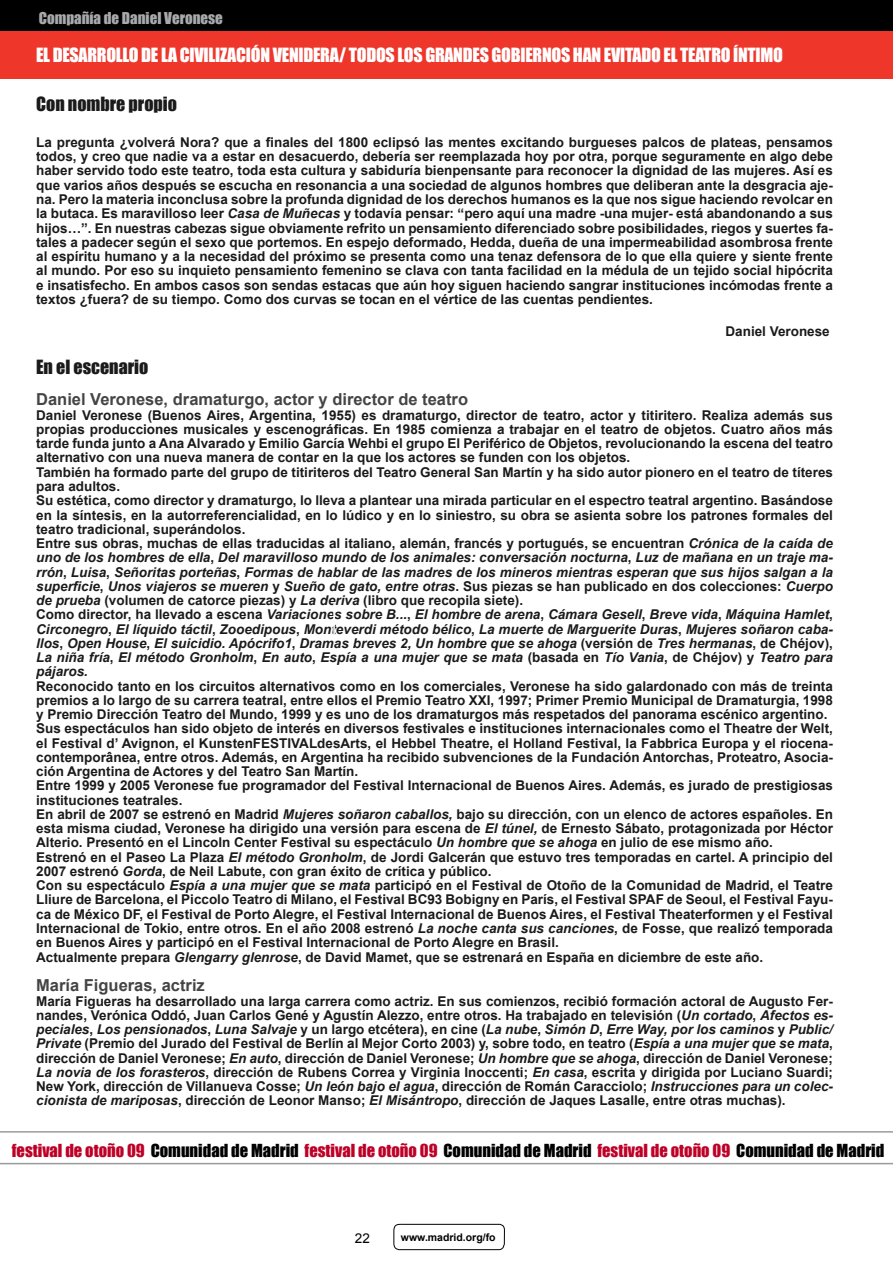
<style>
.page{position:relative;width:893px;height:1263px;background:#fff}
.page>*{position:absolute;margin:0;border:0;box-sizing:border-box;transform-origin:0 0}
.t1{font:18px "Impact";letter-spacing:-.015em;color:#fff}
.t2{font:18px "Impact";color:#000}
.t3{font:16.5px "Impact";color:#be0027}
.t4{font:700 16.5px "Arial";color:#2f2f30}
.t5{font:15px "Impact";color:#a7a9ac}
.t6{font:700 13.5px/14.2px "Arial";color:#000;text-align:justify}
.t7{font:13.5px "Arial";color:#000}
.t8{font:700 10.5px "Arial";color:#000}
.s1{font-style:italic}
.s2{color:#000}
</style>
<div class="page">
<svg style="left:393px;top:1223px;width:112px;height:27px"></svg>
<div style="left:0;top:0;width:893px;height:40px;background:#000"></div>
<div style="left:0;top:31px;width:893px;height:48px;background:#ee362b"></div>
<hr style="left:0;top:1131px;width:893px;height:1px;background:#000">
<hr style="left:0;top:1163px;width:893px;height:1px;background:#000">
<p class="t5" style="left:39px;top:6px;width:186px">Compañía de Daniel Veronese</p>
<h1 class="t1" style="left:36px;top:41px;width:748px">EL DESARROLLO DE LA CIVILIZACIÓN VENIDERA/ TODOS LOS GRANDES GOBIERNOS HAN EVITADO EL TEATRO ÍNTIMO</h1>
<h1 class="t2" style="left:36px;top:90px;width:142px">Con nombre propio</h1>
<p class="t6" style="left:36px;top:136px;width:798px">La pregunta ¿volverá Nora? que a finales del 1800 eclipsó las mentes excitando burgueses palcos de plateas, pensamos todos, y creo que nadie va a estar en desacuerdo, debería ser reemplazada hoy por otra, porque seguramente en algo debe haber servido todo este teatro, toda esta cultura y sabiduría bienpensante para reconocer la dignidad de las mujeres. Así es que varios años después se escucha en resonancia a una sociedad de algunos hombres que deliberan ante la desgracia aje&shy;na. Pero la materia inconclusa sobre la profunda dignidad de los derechos humanos es la que nos sigue haciendo revolcar en la butaca. Es maravilloso leer <span class="s1">Casa de Muñecas</span> y todavía pensar: “pero aquí una madre -una mujer- está abandonando a sus hijos…”. En nuestras cabezas sigue obviamente refrito un pensamiento diferenciado sobre posibilidades, riegos y suertes fa&shy;tales a padecer según el sexo que portemos. En espejo deformado, Hedda, dueña de una impermeabilidad asombrosa frente al espíritu humano y a la necesidad del próximo se presenta como una tenaz defensora de lo que ella quiere y siente frente al mundo. Por eso su inquieto pensamiento femenino se clava con tanta facilidad en la médula de un tejido social hipócrita e insatisfecho. En ambos casos son sendas estacas que aún hoy siguen haciendo sangrar instituciones incómodas frente a textos ¿fuera? de su tiempo. Como dos curvas se tocan en el vértice de las cuentas pendientes.</p>
<p class="t6" style="left:725px;top:325px;width:106px">Daniel Veronese</p>
<h1 class="t2" style="left:36px;top:353px;width:114px">En el escenario</h1>
<p class="t4" style="left:36px;top:389px;width:433px">Daniel Veronese, dramaturgo, actor y director de teatro</p>
<p class="t6" style="left:36px;top:408px;width:798px;text-align:left">Daniel Veronese (Buenos Aires, Argentina, 1955) es dramaturgo, director de teatro, actor y titiritero. Realiza además sus propias producciones musicales y escenográficas. En 1985 comienza a trabajar en el teatro de objetos. Cuatro años más tarde funda junto a Ana Alvarado y Emilio García Wehbi el grupo El Periférico de Objetos, revolucionando la escena del teatro alternativo con una nueva manera de contar en la que los actores se funden con los objetos.<br>También ha formado parte del grupo de titiriteros del Teatro General San Martín y ha sido autor pionero en el teatro de títeres para adultos.<br>Su estética, como director y dramaturgo, lo lleva a plantear una mirada particular en el espectro teatral argentino. Basándose en la síntesis, en la autorreferencialidad, en lo lúdico y en lo siniestro, su obra se asienta sobre los patrones formales del teatro tradicional, superándolos.<br>Entre sus obras, muchas de ellas traducidas al italiano, alemán, francés y portugués, se encuentran <span class="s1">Crónica de la caída de uno de los hombres de ella</span>, <span class="s1">Del maravilloso mundo de los animales: conversación nocturna</span>, <span class="s1">Luz de mañana en un traje ma&shy;rrón</span>, <span class="s1">Luisa</span>, <span class="s1">Señoritas porteñas</span>, <span class="s1">Formas de hablar de las madres de los mineros mientras esperan que sus hijos salgan a la superficie</span>, <span class="s1">Unos viajeros se mueren</span> y <span class="s1">Sueño de gato, entre otras</span>. Sus piezas se han publicado en dos colecciones: <span class="s1">Cuerpo de prueba</span> (volumen de catorce piezas) y <span class="s1">La deriva</span> (libro que recopila siete).<br>Como director, ha llevado a escena <span class="s1">Variaciones sobre B...</span>, <span class="s1">El hombre de arena</span>, <span class="s1">Cámara Gesell</span>, <span class="s1">Breve vida</span>, <span class="s1">Máquina Hamlet</span>, <span class="s1">Circonegro</span>, <span class="s1">El líquido táctil</span>, <span class="s1">Zooedipous</span>, <span class="s1">Monteverdi método bélico</span>, <span class="s1">La muerte de Marguerite Duras</span>, <span class="s1">Mujeres soñaron caba&shy;llos</span>, <span class="s1">Open House</span>, <span class="s1">El suicidio. Apócrifo1</span>, <span class="s1">Dramas breves 2, Un hombre que se ahoga</span> (versión de <span class="s1">Tres hermanas</span>, de Chéjov), <span class="s1">La niña fría</span>, <span class="s1">El método Gronholm</span>, <span class="s1">En auto</span>, <span class="s1">Espía a una mujer que se mata</span> (basada en <span class="s1">Tío Vania</span>, de Chéjov) y <span class="s1">Teatro para pájaros.</span></p>
<p class="t6" style="left:36px;top:679px;width:798px;text-align:left">Reconocido tanto en los circuitos alternativos como en los comerciales, Veronese ha sido galardonado con más de treinta premios a lo largo de su carrera teatral, entre ellos el Premio Teatro XXI, 1997; Primer Premio Municipal de Dramaturgia, 1998 y Premio Dirección Teatro del Mundo, 1999 y es uno de los dramaturgos más respetados del panorama escénico argentino.<br>Sus espectáculos han sido objeto de interés en diversos festivales e instituciones internacionales como el Theatre der Welt, el Festival d’ Avignon, el KunstenFESTIVALdesArts, el Hebbel Theatre, el Holland Festival, la Fabbrica Europa y el riocena&shy;contemporânea, entre otros. Además, en Argentina ha recibido subvenciones de la Fundación Antorchas, Proteatro, Asocia&shy;ción Argentina de Actores y del Teatro San Martín.<br>Entre 1999 y 2005 Veronese fue programador del Festival Internacional de Buenos Aires. Además, es jurado de prestigiosas instituciones teatrales.<br>En abril de 2007 se estrenó en Madrid <span class="s1">Mujeres soñaron caballos,</span> bajo su dirección, con un elenco de actores españoles. En esta misma ciudad, Veronese ha dirigido una versión para escena de <span class="s1">El túnel,</span> de Ernesto Sábato, protagonizada por Héctor Alterio. Presentó en el Lincoln Center Festival su espectáculo <span class="s1">Un hombre que se ahoga</span> en julio de ese mismo año.<br>Estrenó en el Paseo La Plaza <span class="s1">El método Gronholm</span>, de Jordi Galcerán que estuvo tres temporadas en cartel. A principio del 2007 estrenó <span class="s1">Gorda</span>, de Neil Labute, con gran éxito de crítica y público.<br>Con su espectáculo <span class="s1">Espía a una mujer que se mata</span> participó en el Festival de Otoño de la Comunidad de Madrid, el Teatre Lliure de Barcelona, el Piccolo Teatro di Milano, el Festival BC93 Bobigny en París, el Festival SPAF de Seoul, el Festival Fayu&shy;ca de México DF, el Festival de Porto Alegre, el Festival Internacional de Buenos Aires, el Festival Theaterformen y el Festival Internacional de Tokio, entre otros. En el año 2008 estrenó <span class="s1">La noche canta sus canciones</span>, de Fosse, que realizó temporada en Buenos Aires y participó en el Festival Internacional de Porto Alegre en Brasil.<br>Actualmente prepara <span class="s1">Glengarry glenrose</span>, de David Mamet, que se estrenará en España en diciembre de este año.</p>
<p class="t4" style="left:36px;top:974px;width:170px">María Figueras, actriz</p>
<p class="t6" style="left:36px;top:994px;width:798px">María Figueras ha desarrollado una larga carrera como actriz. En sus comienzos, recibió formación actoral de Augusto Fer&shy;nandes, Verónica Oddó, Juan Carlos Gené y Agustín Alezzo, entre otros. Ha trabajado en televisión (<span class="s1">Un cortado</span>, <span class="s1">Afectos es&shy;peciales</span>, <span class="s1">Los pensionados</span>, <span class="s1">Luna Salvaje</span> y un largo etcétera), en cine (<span class="s1">La nube</span>, <span class="s1">Simón D</span>, <span class="s1">Erre Way, por los caminos</span> y <span class="s1">Public/ Private</span> (Premio del Jurado del Festival de Berlín al Mejor Corto 2003) y, sobre todo, en teatro (<span class="s1">Espía a una mujer que se mata</span>, dirección de Daniel Veronese; <span class="s1">En auto</span>, dirección de Daniel Veronese; <span class="s1">Un hombre que se ahoga</span>, dirección de Daniel Veronese; <span class="s1">La novia de los forasteros</span>, dirección de Rubens Correa y Virginia Inoccenti; <span class="s1">En casa</span>, escrita y dirigida por Luciano Suardi; New York, dirección de Villanueva Cosse; <span class="s1">Un león bajo el agua</span>, dirección de Román Caracciolo; <span class="s1">Instrucciones para un colec&shy;cionista de mariposas</span>, dirección de Leonor Manso; <span class="s1">El Misántropo</span>, dirección de Jaques Lasalle, entre otras muchas).</p>
<p class="t3" style="left:12px;top:1137px;width:874px">festival de otoño 09 <span class="s2">Comunidad de Madrid</span> festival de otoño 09 <span class="s2">Comunidad de Madrid</span> festival de otoño 09 <span class="s2">Comunidad de Madrid</span></p>
<p class="t7" style="left:355px;top:1229px;width:17px">22</p>
<p class="t8" style="left:401px;top:1230px;width:96px">www.madrid.org/fo</p>
</div>
